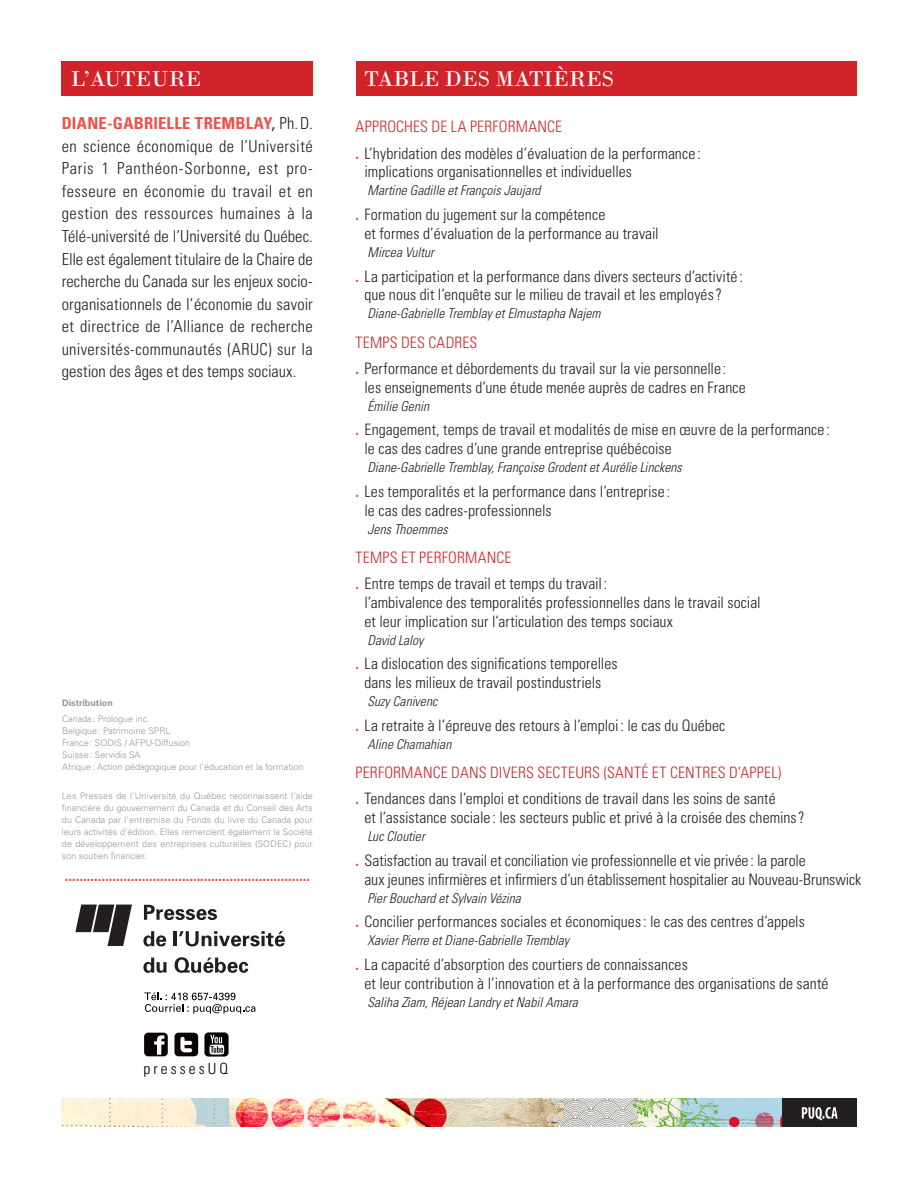
<style>
.page{position:relative;width:918px;height:1188px;background:#fff}
.page>*{position:absolute;margin:0;border:0;box-sizing:border-box;transform-origin:0 0}
.Titres_section{font:22.5px "Bodoni";color:#fff}
.biographies{font:300 condensed 16.5px/22.5px "Univers LT Std";letter-spacing:.01em;color:#231f20;text-align:justify}
.t1{font:700 condensed 16.5px "Univers LT Std";color:#ec524b}
.ti-niveau2{font:300 condensed 15.75px/18.8px "Univers LT Std";letter-spacing:.005em;color:#231f20}
.ti-niveau1{font:300 condensed 15.75px "Univers LT Std";letter-spacing:.015em;color:#ce272a}
.t2{font:300 condensed 15.45px "Univers LT Std";letter-spacing:.195em;color:#000}
.auteurs_chapitre{font:italic 300 condensed 13.5px "Univers LT Std";color:#231f20}
.t3{font:300 9px/12px "Univers LT Std";color:#939598}
.t4{font:700 9px "Univers LT Std";color:#939598}
.s1{font-weight:700;color:#ec524b}
.s2{font-weight:400}
.s3{font-weight:700;font-size:16.5px;color:#ec524b}
</style>
<div class="page">
<div style="left:356px;top:62px;width:500px;height:34px;background:#d1232a"></div>
<div style="left:144px;top:1033px;width:24px;height:23px;background:#090403;border-radius:4px"></div>
<svg style="left:154px;top:1035px;width:10px;height:20px"></svg>
<div style="left:174px;top:1033px;width:24px;height:23px;background:#090403;border-radius:4px"></div>
<svg style="left:180px;top:1037px;width:12px;height:15px"></svg>
<div style="left:204px;top:1032px;width:25px;height:25px;background:#090403;border-radius:4px"></div>
<svg style="left:209px;top:1035px;width:15px;height:20px"></svg>
<svg style="left:144px;top:905px;width:73px;height:15px"></svg>
<svg style="left:143px;top:931px;width:23px;height:15px"></svg>
<hr style="left:174px;top:931px;width:3px;height:15px;background:#231f20">
<svg style="left:179px;top:931px;width:106px;height:15px"></svg>
<svg style="left:143px;top:958px;width:24px;height:15px"></svg>
<svg style="left:175px;top:957px;width:73px;height:16px"></svg>
<svg style="left:75px;top:905px;width:57px;height:41px"></svg>
<svg style="left:144px;top:992px;width:111px;height:22px"></svg>
<img style="left:62px;top:1098px;width:720px;height:29px">
<div style="left:782px;top:1098px;width:75px;height:29px;background:#231f20"></div>
<svg style="left:802px;top:1107px;width:36px;height:13px"></svg>
<div style="left:62px;top:62px;width:251px;height:34px;background:#d1232a"></div>
<p class="Titres_section" style="left:71px;top:66px;width:132px">L’AUTEURE</p>
<p class="biographies" style="left:62px;top:112px;width:253px"><span class="s1">DIANE-GABRIELLE TREMBLAY</span><span class="s2">,</span> Ph.D. en science économique de l’Université Paris 1 Panthéon-Sorbonne<span class="s2">,</span> est pro&shy;fesseure en économie du travail et en gestion des ressources humaines à la Télé-université de l’Université du Québec.<br>Elle est également titulaire de la Chaire de recherche du Canada sur les enjeux socio&shy;organisationnels de l’économie du savoir et directrice de l’Alliance de recherche universités-communautés (ARUC) sur la gestion des âges et des temps sociaux.</p>
<p class="t4" style="left:62px;top:697px;width:52px">Distribution</p>
<p class="t3" style="left:62px;top:713px;width:243px">Canada : Prologue inc.<br>Belgique: Patrimoine SPRL<br>France: SODIS / AFPU-Diffusion<br>Suisse: Servidis SA<br>Afrique: Action pédagogique pour l’éducation et la formation</p>
<p class="t3" style="left:62px;top:789px;width:252px;text-align:justify">Les Presses de l’Université du Québec reconnaissent l’aide financière du gouvernement du Canada et du Conseil des Arts du Canada par l’entremise du Fonds du livre du Canada pour leurs activités d’édition. Elles remercient également la Société de développement des entreprises culturelles (SODEC) pour son soutien financier.</p>
<p class="t1" style="left:65px;top:865px;width:247px">...................................................................</p>
<p class="t2" style="left:144px;top:1059px;width:86px">pressesUQ</p>
<h1 class="Titres_section" style="left:365px;top:66px;width:251px">TABLE DES MATIÈRES</h1>
<p class="ti-niveau1" style="left:356px;top:117px;width:208px">APPROCHES DE LA PERFORMANCE</p>
<p class="ti-niveau2" style="left:364px;top:144px;width:338px;text-indent:-9px"><span class="s3">.</span> L’hybridation des modèles d’évaluation de la performance : implications organisationnelles et individuelles</p>
<p class="auteurs_chapitre" style="left:368px;top:182px;width:175px">Martine Gadille et François Jaujard</p>
<p class="ti-niveau2" style="left:364px;top:205px;width:296px;text-indent:-9px"><span class="s3">.</span> Formation du jugement sur la compétence<br>et formes d’évaluation de la performance au travail</p>
<p class="auteurs_chapitre" style="left:368px;top:244px;width:68px">Mircea Vultur</p>
<p class="ti-niveau2" style="left:364px;top:267px;width:380px;text-indent:-9px"><span class="s3">.</span> La participation et la performance dans divers secteurs d’activité : que nous dit l’enquête sur le milieu de travail et les employés?</p>
<p class="auteurs_chapitre" style="left:368px;top:305px;width:235px">Diane-Gabrielle Tremblay et Elmustapha Najem</p>
<p class="ti-niveau1" style="left:356px;top:332px;width:124px">TEMPS DES CADRES</p>
<p class="ti-niveau2" style="left:364px;top:359px;width:383px;text-indent:-9px"><span class="s3">.</span> Performance et débordements du travail sur la vie personnelle : les enseignements d’une étude menée auprès de cadres en France</p>
<p class="auteurs_chapitre" style="left:368px;top:398px;width:63px">Émilie Genin</p>
<p class="ti-niveau2" style="left:364px;top:420px;width:467px;text-indent:-9px"><span class="s3">.</span> Engagement, temps de travail et modalités de mise en œuvre de la performance : le cas des cadres d’une grande entreprise québécoise</p>
<p class="auteurs_chapitre" style="left:368px;top:459px;width:316px">Diane-Gabrielle Tremblay, Françoise Grodent et Aurélie Linckens</p>
<p class="ti-niveau2" style="left:364px;top:482px;width:307px;text-indent:-9px"><span class="s3">.</span> Les temporalités et la performance dans l’entreprise : le cas des cadres-professionnels</p>
<p class="auteurs_chapitre" style="left:368px;top:521px;width:82px">Jens Thoemmes</p>
<p class="ti-niveau1" style="left:356px;top:548px;width:158px">TEMPS ET PERFORMANCE</p>
<p class="ti-niveau2" style="left:364px;top:574px;width:398px;text-indent:-9px"><span class="s3">.</span> Entre temps de travail et temps du travail :<br>l’ambivalence des temporalités professionnelles dans le travail social et leur implication sur l’articulation des temps sociaux</p>
<p class="auteurs_chapitre" style="left:368px;top:632px;width:57px">David Laloy</p>
<p class="ti-niveau2" style="left:356px;top:654px;width:264px;text-align:center"><span class="s3">.</span> La dislocation des significations temporelles dans les milieux de travail postindustriels</p>
<p class="auteurs_chapitre" style="left:368px;top:693px;width:71px">Suzy Canivenc</p>
<p class="ti-niveau2" style="left:356px;top:716px;width:371px"><span class="s3">.</span> La retraite à l’épreuve des retours à l’emploi : le cas du Québec</p>
<p class="auteurs_chapitre" style="left:368px;top:736px;width:85px">Aline Chamahian</p>
<p class="ti-niveau1" style="left:356px;top:763px;width:427px">PERFORMANCE DANS DIVERS SECTEURS (SANTÉ ET CENTRES D’APPEL)</p>
<p class="ti-niveau2" style="left:364px;top:789px;width:442px;text-indent:-9px"><span class="s3">.</span> Tendances dans l’emploi et conditions de travail dans les soins de santé<br>et l’assistance sociale : les secteurs public et privé à la croisée des chemins?</p>
<p class="auteurs_chapitre" style="left:368px;top:828px;width:59px">Luc Cloutier</p>
<p class="ti-niveau2" style="left:364px;top:851px;width:498px;text-indent:-9px"><span class="s3">.</span> Satisfaction au travail et conciliation vie professionnelle et vie privée: la parole<br>aux jeunes infirmières et infirmiers d’un établissement hospitalier au Nouveau-Brunswick</p>
<p class="auteurs_chapitre" style="left:368px;top:890px;width:155px">Pier Bouchard et Sylvain Vézina</p>
<p class="ti-niveau2" style="left:356px;top:912px;width:451px"><span class="s3">.</span> Concilier performances sociales et économiques: le cas des centres d’appels</p>
<p class="auteurs_chapitre" style="left:368px;top:932px;width:203px">Xavier Pierre et Diane-Gabrielle Tremblay</p>
<p class="ti-niveau2" style="left:364px;top:955px;width:466px;text-indent:-9px"><span class="s3">.</span> La capacité d’absorption des courtiers de connaissances<br>et leur contribution à l’innovation et à la performance des organisations de santé</p>
<p class="auteurs_chapitre" style="left:368px;top:994px;width:212px">Saliha Ziam, Réjean Landry et Nabil Amara</p>
</div>
